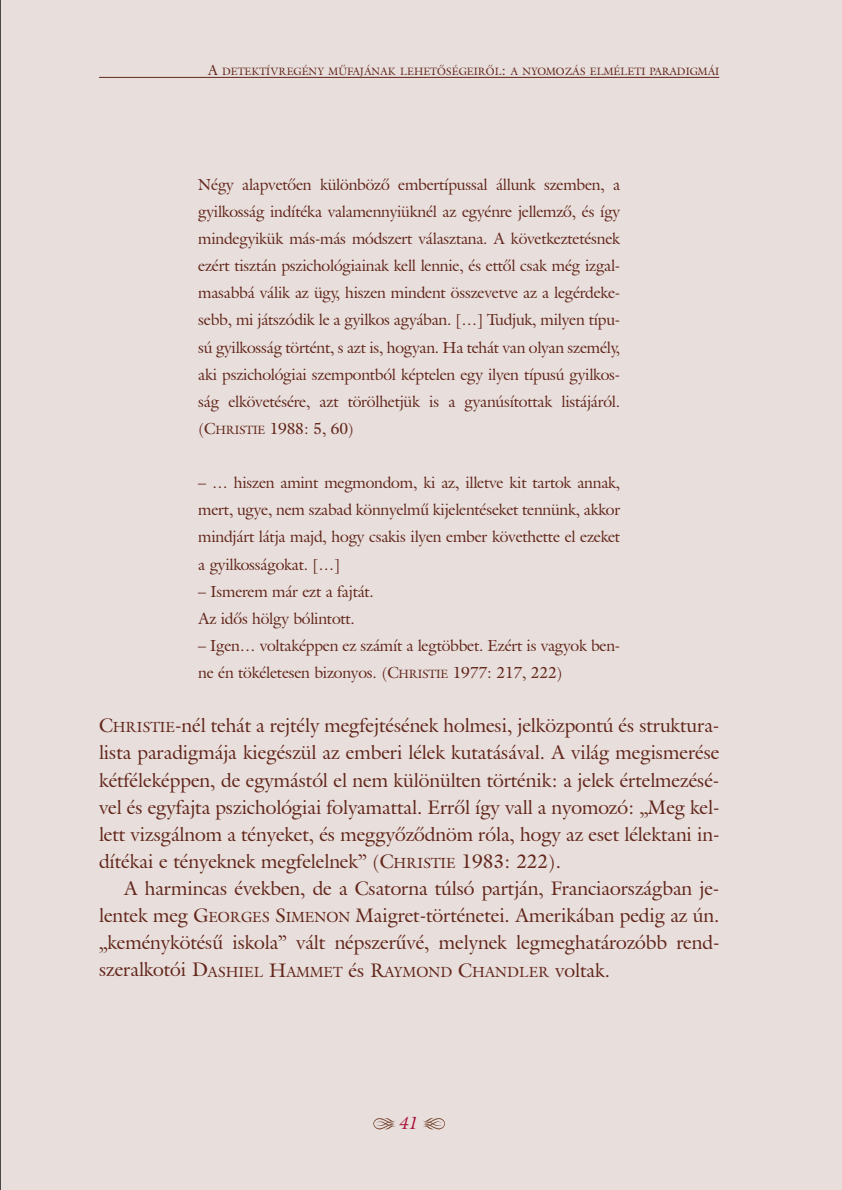
<style>
.page{position:relative;width:842px;height:1190px;background:#e8dfdd}
.page>*{position:absolute;margin:0;border:0;box-sizing:border-box;transform-origin:0 0}
.t1{font:19.25px/27.1px "Galliard HU Normal";color:#63271b;text-align:justify}
.t2{font:17.5px "Galliard HU Italic";color:#aa153a}
.t3{font:15.75px/27.1px "Galliard HU Normal";letter-spacing:-.01em;color:#63271b;text-align:justify}
.t4{font:10.5px "Galliard HU Normal";color:#63271b}
.s1{font-size:14px}
.s2{font-size:11.9px}
.s3{font-size:14.35px}
</style>
<div class="page">
<hr style="left:99px;top:77px;width:620px;height:1px;background:#63271b">
<svg style="left:423px;top:1118px;width:22px;height:11px"></svg>
<svg style="left:373px;top:1118px;width:22px;height:11px"></svg>
<hr style="left:0;top:0;width:1px;height:1190px;background:#000">
<p class="t4" style="left:208px;top:67px;width:513px"><span class="s1">A</span> DETEKTÍVREGÉNY MÛFAJÁNAK LEHETÔSÉGEIRÔL<span class="s1">:</span> A NYOMOZÁS ELMÉLETI PARADIGMÁI</p>
<p class="t3" style="left:198px;top:174px;width:423px">Négy alapvetôen különbözô embertípussal állunk szemben, a gyilkosság indítéka valamennyiüknél az egyénre jellemzô, és így mindegyikük más-más módszert választana. A következtetésnek ezért tisztán pszichológiainak kell lennie, és ettôl csak még izgal&shy;masabbá válik az ügy, hiszen mindent összevetve az a legérdeke&shy;sebb, mi játszódik le a gyilkos agyában. […] Tudjuk, milyen típu&shy;sú gyilkosság történt, s azt is, hogyan. Ha tehát van olyan személy, aki pszichológiai szempontból képtelen egy ilyen típusú gyilkos&shy;ság elkövetésére, azt törölhetjük is a gyanúsítottak listájáról. (C<span class="s2">HRISTIE</span> 1988: 5, 60)</p>
<p class="t3" style="left:198px;top:473px;width:423px">– … hiszen amint megmondom, ki az, illetve kit tartok annak, mert, ugye, nem szabad könnyelmû kijelentéseket tennünk, akkor mindjárt látja majd, hogy csakis ilyen ember követhette el ezeket a gyilkosságokat. […]</p>
<p class="t3" style="left:198px;top:581px;width:177px">– Ismerem már ezt a fajtát.<br>Az idôs hölgy bólintott.</p>
<p class="t3" style="left:198px;top:636px;width:423px">– Igen… voltaképpen ez számít a legtöbbet. Ezért is vagyok ben&shy;ne én tökéletesen bizonyos. (C<span class="s2">HRISTIE</span> 1977: 217, 222)</p>
<p class="t1" style="left:99px;top:717px;width:622px">C<span class="s3">HRISTIE</span>-nél tehát a rejtély megfejtésének holmesi, jelközpontú és struktura&shy;lista paradigmája kiegészül az emberi lélek kutatásával. A világ megismerése kétféleképpen, de egymástól el nem különülten történik: a jelek értelmezésé&shy;vel és egyfajta pszichológiai folyamattal. Errôl így vall a nyomozó: „Meg kel&shy;lett vizsgálnom a tényeket, és meggyôzôdnöm róla, hogy az eset lélektani in&shy;dítékai e tényeknek megfelelnek” (C<span class="s3">HRISTIE</span> 1983: 222).</p>
<p class="t1" style="left:99px;top:879px;width:622px;text-indent:25px">A harmincas években, de a Csatorna túlsó partján, Franciaországban je&shy;lentek meg G<span class="s3">EORGES</span> S<span class="s3">IMENON</span> Maigret-történetei. Amerikában pedig az ún. „keménykötésû iskola” vált népszerûvé, melynek legmeghatározóbb rend&shy;szeralkotói D<span class="s3">ASHIEL</span> H<span class="s3">AMMET</span> és R<span class="s3">AYMOND</span> C<span class="s3">HANDLER</span> voltak.</p>
<p class="t2" style="left:400px;top:1117px;width:20px">41</p>
</div>
